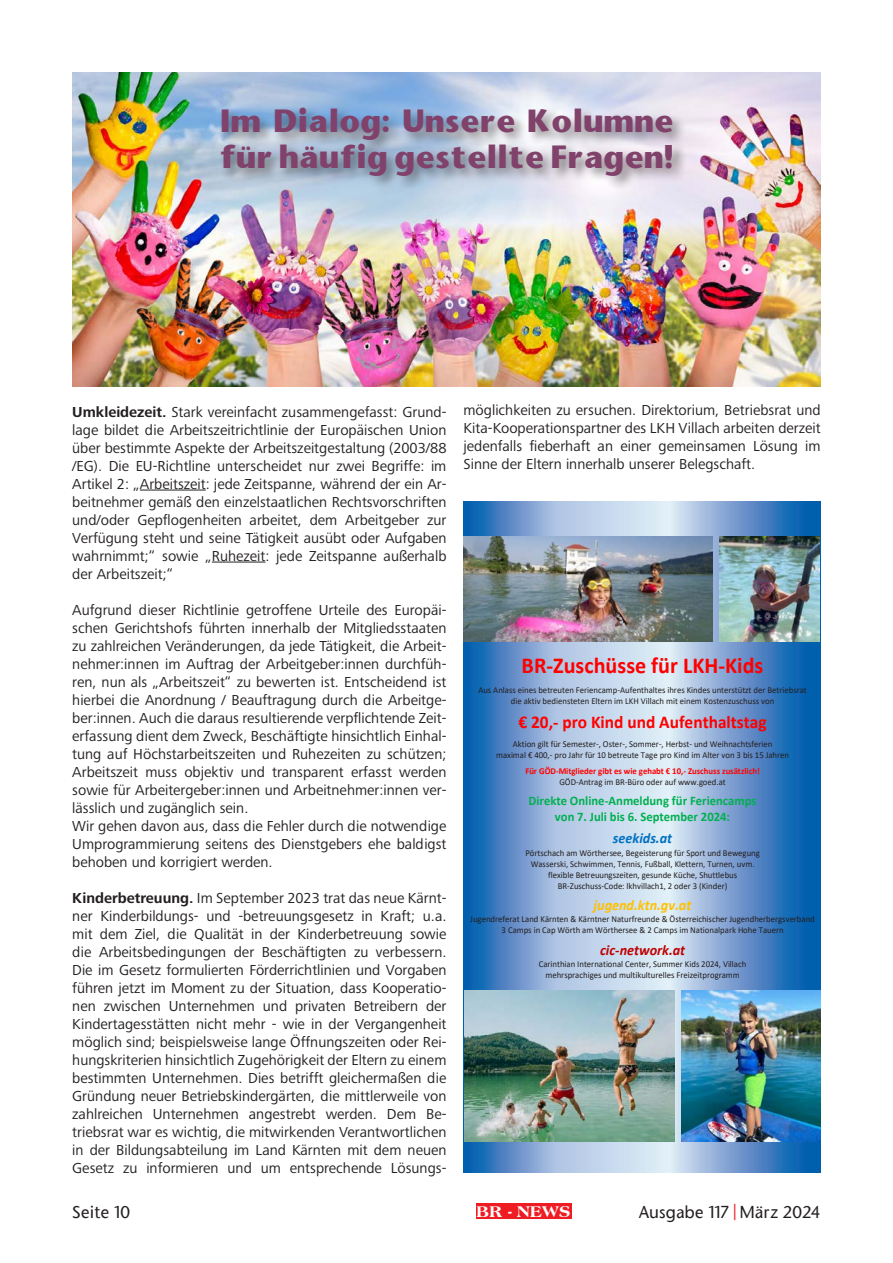
<style>
.page{position:relative;width:893px;height:1263px;background:#fff}
.page>*{position:absolute;margin:0;border:0;box-sizing:border-box;transform-origin:0 0}
.Überschirft_mit_Schatten{font:700 30px/36px "Stone Sans";color:#80426b}
.t1{font:700 22.8px "Calibri";color:#f00}
.t2{font:700 18px "Calibri";color:#f00}
.t3{font:800 16.65px "Americana BT";letter-spacing:.02em;color:#fff}
.t4{font:500 16.5px "Stone Sans";letter-spacing:.005em;color:#231f20}
.Fließtext_Regular{font:15px/18px "Frutiger Next Pro";color:#231f20;text-align:justify}
.t5{font:italic 700 14.7px "Calibri";color:#ffc000}
.t6{font:italic 700 14.7px "Calibri";color:#c00000}
.t7{font:italic 700 14.7px "Calibri";color:#0070c0}
.t8{font:700 13.05px/16px "Calibri";color:#00b050;text-align:center}
.t9{font:9px/10.9px "Calibri";color:#231f20;text-align:center}
.t10{font:700 9px/10.9px "Calibri";color:#f00;text-align:center}
.s1{font-weight:700}
.s2{font-weight:400;color:#231f20}
.s3{color:#ee1d23}
</style>
<div class="page">
<div style="left:476px;top:1203px;width:95px;height:15px;background:#ee1d23"></div>
<img style="left:72px;top:72px;width:749px;height:314px">
<svg style="left:463px;top:502px;width:358px;height:670px;background:#81a9d4"></svg>
<div style="left:218px;top:105px;width:469px;height:86px;background:#231f20;opacity:.5"></div>
<img style="left:463px;top:537px;width:250px;height:104px">
<img style="left:719px;top:537px;width:101px;height:104px">
<img style="left:464px;top:991px;width:211px;height:150px">
<img style="left:681px;top:991px;width:140px;height:150px">
<hr style="left:140px;top:490px;width:66px;height:1px;background:#231f20">
<hr style="left:212px;top:562px;width:53px;height:1px;background:#231f20">
<p class="Überschirft_mit_Schatten" style="left:219px;top:103px;width:456px">Im Dialog: Unsere Kolumne für häufig gestellte Fragen!</p>
<p class="Fließtext_Regular" style="left:72px;top:402px;width:376px"><span class="s1">Umkleidezeit.</span> Stark vereinfacht zusammengefasst: Grund&shy;lage bildet die Arbeitszeitrichtlinie der Europäischen Union über bestimmte Aspekte der Arbeitszeitgestaltung (2003/88 /EG). Die EU-Richtline unterscheidet nur zwei Begriffe: im Artikel 2: „Arbeitszeit: jede Zeitspanne, während der ein Ar&shy;beitnehmer gemäß den einzelstaatlichen Rechtsvorschriften und/oder Gepflogenheiten arbeitet, dem Arbeitgeber zur Verfügung steht und seine Tätigkeit ausübt oder Aufgaben wahrnimmt;“ sowie „Ruhezeit: jede Zeitspanne außerhalb der Arbeitszeit;“</p>
<p class="Fließtext_Regular" style="left:72px;top:600px;width:376px">Aufgrund dieser Richtlinie getroffene Urteile des Europäi&shy;schen Gerichtshofs führten innerhalb der Mitgliedsstaaten zu zahlreichen Veränderungen, da jede Tätigkeit, die Arbeit&shy;nehmer:innen im Auftrag der Arbeitgeber:innen durchfüh&shy;ren, nun als „Arbeitszeit“ zu bewerten ist. Entscheidend ist hierbei die Anordnung / Beauftragung durch die Arbeitge&shy;ber:innen. Auch die daraus resultierende verpflichtende Zeit&shy;erfassung dient dem Zweck, Beschäftigte hinsichtlich Einhal&shy;tung auf Höchstarbeitszeiten und Ruhezeiten zu schützen; Arbeitszeit muss objektiv und transparent erfasst werden sowie für Arbeitergeber:innen und Arbeitnehmer:innen ver&shy;lässlich und zugänglich sein.</p>
<p class="Fließtext_Regular" style="left:72px;top:816px;width:376px">Wir gehen davon aus, dass die Fehler durch die notwendige Umprogrammierung seitens des Dienstgebers ehe baldigst behoben und korrigiert werden.</p>
<p class="Fließtext_Regular" style="left:72px;top:888px;width:376px"><span class="s1">Kinderbetreuung.</span> Im September 2023 trat das neue Kärnt&shy;ner Kinderbildungs- und -betreuungsgesetz in Kraft; u.a. mit dem Ziel, die Qualität in der Kinderbetreuung sowie die Arbeitsbedingungen der Beschäftigten zu verbessern.<br>Die im Gesetz formulierten Förderrichtlinien und Vorgaben führen jetzt im Moment zu der Situation, dass Kooperatio&shy;nen zwischen Unternehmen und privaten Betreibern der Kindertagesstätten nicht mehr - wie in der Vergangenheit möglich sind; beispielsweise lange Öffnungszeiten oder Rei&shy;hungskriterien hinsichtlich Zugehörigkeit der Eltern zu einem bestimmten Unternehmen. Dies betrifft gleichermaßen die Gründung neuer Betriebskindergärten, die mittlerweile von zahlreichen Unternehmen angestrebt werden. Dem Be&shy;triebsrat war es wichtig, die mitwirkenden Verantwortlichen in der Bildungsabteilung im Land Kärnten mit dem neuen Gesetz zu informieren und um entsprechende Lösungs-</p>
<p class="Fließtext_Regular" style="left:463px;top:401px;width:359px">möglichkeiten zu ersuchen. Direktorium, Betriebsrat und Kita-Kooperationspartner des LKH Villach arbeiten derzeit jedenfalls fieberhaft an einer gemeinsamen Lösung im Sinne der Eltern innerhalb unserer Belegschaft.</p>
<p class="t1" style="left:522px;top:649px;width:243px">BR-Zuschüsse für LKH-Kids</p>
<p class="t9" style="left:478px;top:684px;width:330px">Aus Anlass eines betreuten Feriencamp-Aufenthaltes ihres Kindes unterstützt der Betriebsrat die aktiv bediensteten Eltern im LKH Villach mit einem Kostenzuschuss von</p>
<p class="t2" style="left:518px;top:710px;width:250px">€ 20,- pro Kind und Aufenthaltstag</p>
<p class="t9" style="left:496px;top:738px;width:295px">Aktion gilt für Semester-, Oster-, Sommer-, Herbst- und Weihnachtsferien<br>maximal € 400,- pro Jahr für 10 betreute Tage pro Kind im Alter von 3 bis 15 Jahren</p>
<p class="t10" style="left:525px;top:765px;width:236px">Für GÖD-Mitglieder gibt es wie gehabt € 10,- Zuschuss zusätzlich!<br><span class="s2">GÖD-Antrag im BR-Büro oder auf www.goed.at</span></p>
<p class="t8" style="left:528px;top:792px;width:230px">Direkte Online-Anmeldung für Feriencamps von 7. Juli bis 6. September 2024:</p>
<p class="t7" style="left:613px;top:828px;width:61px">seekids.at</p>
<p class="t9" style="left:525px;top:847px;width:236px">Pörtschach am Wörthersee, Begeisterung für Sport und Bewegung Wasserski, Schwimmen, Tennis, Fußball, Klettern, Turnen, uvm. flexible Betreuungszeiten, gesunde Küche, Shuttlebus BR-Zuschuss-Code: lkhvillach1, 2 oder 3 (Kinder)</p>
<p class="t5" style="left:594px;top:895px;width:99px">jugend.ktn.gv.at</p>
<p class="t9" style="left:470px;top:914px;width:346px">Jugendreferat Land Kärnten &amp; Kärntner Naturfreunde &amp; Österreichischer Jugendherbergsverband<br>3 Camps in Cap Wörth am Wörthersee &amp; 2 Camps im Nationalpark Hohe Tauern</p>
<p class="t6" style="left:600px;top:940px;width:87px">cic-network.at</p>
<p class="t9" style="left:539px;top:959px;width:209px">Carinthian International Center, Summer Kids 2024, Villach mehrsprachiges und multikulturelles Freizeitprogramm</p>
<p class="t4" style="left:72px;top:1201px;width:60px">Seite 10</p>
<p class="t3" style="left:476px;top:1201px;width:96px">BR - NEWS</p>
<p class="t4" style="left:638px;top:1201px;width:183px">Ausgabe 117 <span class="s3">|</span> März 2024</p>
</div>
